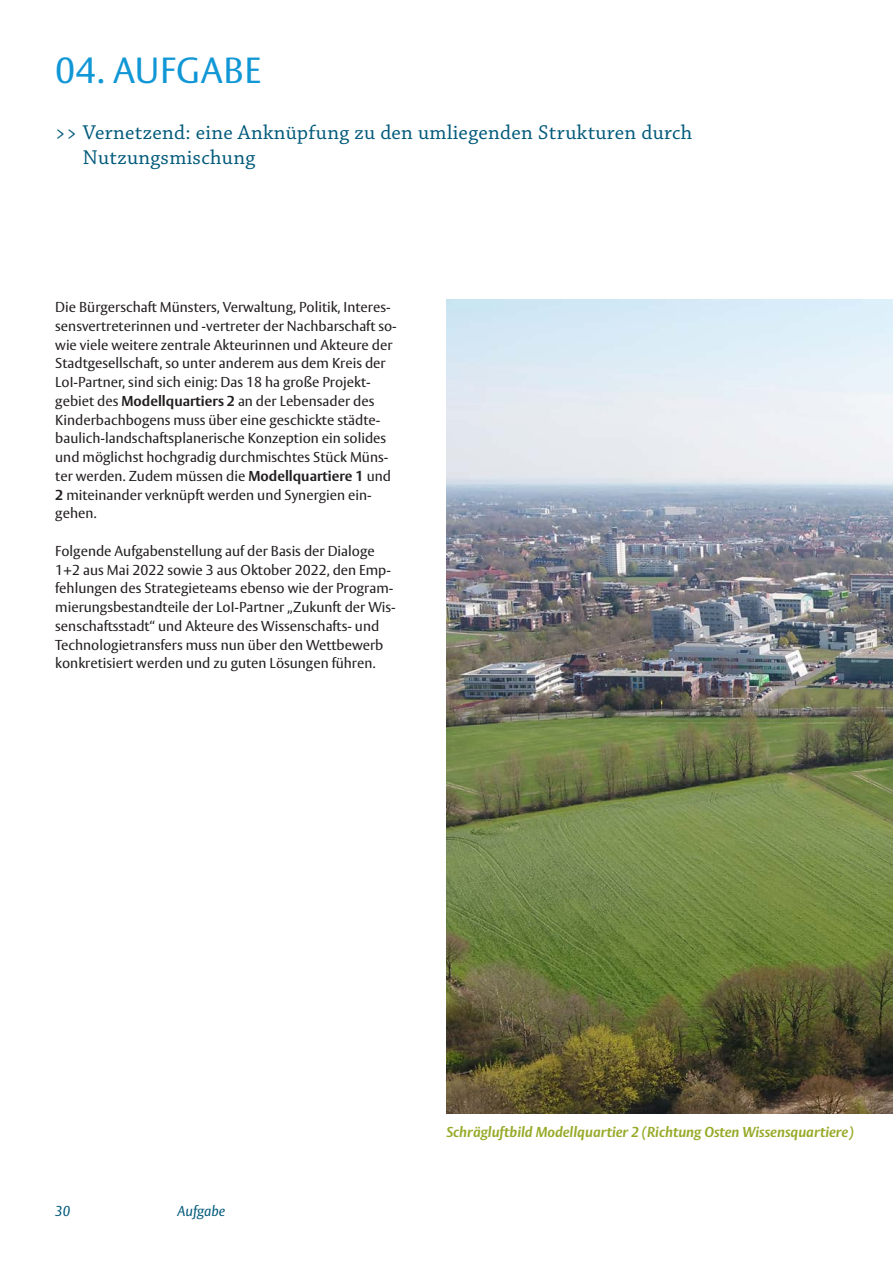
<style>
.page{position:relative;width:893px;height:1263px;background:#fff}
.page>*{position:absolute;margin:0;border:0;box-sizing:border-box;transform-origin:0 0}
.t1{font:36px "Vesta Pro";letter-spacing:.015em;color:#1197d6}
.t2{font:21px "Chaparral Pro";letter-spacing:.015em;color:#00597a}
.t3{font:14.25px/18.8px "Vesta Pro";color:#231f20}
.t4{font:italic 700 14.25px "Vesta Pro";color:#97aa28}
.t5{font:italic 14.25px "Vesta Pro";color:#00597a}
.s1{color:#fff}
.s2{font-weight:700}
</style>
<div class="page">
<img style="left:446px;top:300px;width:447px;height:813px">
<p class="t1" style="left:55px;top:55px;width:207px">04. AUFGABE</p>
<p class="t2" style="left:55px;top:125px;width:638px">&gt;&gt; Vernetzend: eine Anknüpfung zu den umliegenden Strukturen durch</p>
<p class="t2" style="left:55px;top:150px;width:201px"><span class="s1">&gt;&gt;</span> Nutzungsmischung</p>
<p class="t3" style="left:55px;top:299px;width:343px">Die Bürgerschaft Münsters, Verwaltung, Politik, Interes&shy;sensvertreterinnen und -vertreter der Nachbarschaft so&shy;wie viele weitere zentrale Akteurinnen und Akteure der Stadtgesellschaft, so unter anderem aus dem Kreis der LoI-Partner, sind sich einig: Das 18 ha große Projekt&shy;gebiet des <span class="s2">Modellquartiers 2</span> an der Lebensader des Kinderbachbogens muss über eine geschickte städte&shy;baulich-landschaftsplanerische Konzeption ein solides und möglichst hochgradig durchmischtes Stück Müns&shy;ter werden. Zudem müssen die <span class="s2">Modellquartiere 1</span> und <span class="s2">2</span> miteinander verknüpft werden und Synergien ein&shy;gehen.</p>
<p class="t3" style="left:55px;top:543px;width:342px">Folgende Aufgabenstellung auf der Basis der Dialoge 1+2 aus Mai 2022 sowie 3 aus Oktober 2022, den Emp&shy;fehlungen des Strategieteams ebenso wie der Program&shy;mierungsbestandteile der LoI-Partner „Zukunft der Wis&shy;senschaftsstadt“ und Akteure des Wissenschafts- und Technologietransfers muss nun über den Wettbewerb konkretisiert werden und zu guten Lösungen führen.</p>
<p class="t5" style="left:55px;top:1204px;width:16px">30</p>
<p class="t5" style="left:178px;top:1204px;width:49px">Aufgabe</p>
<p class="t4" style="left:446px;top:1126px;width:409px">Schrägluftbild Modellquartier 2 (Richtung Osten Wissensquartiere)</p>
</div>
